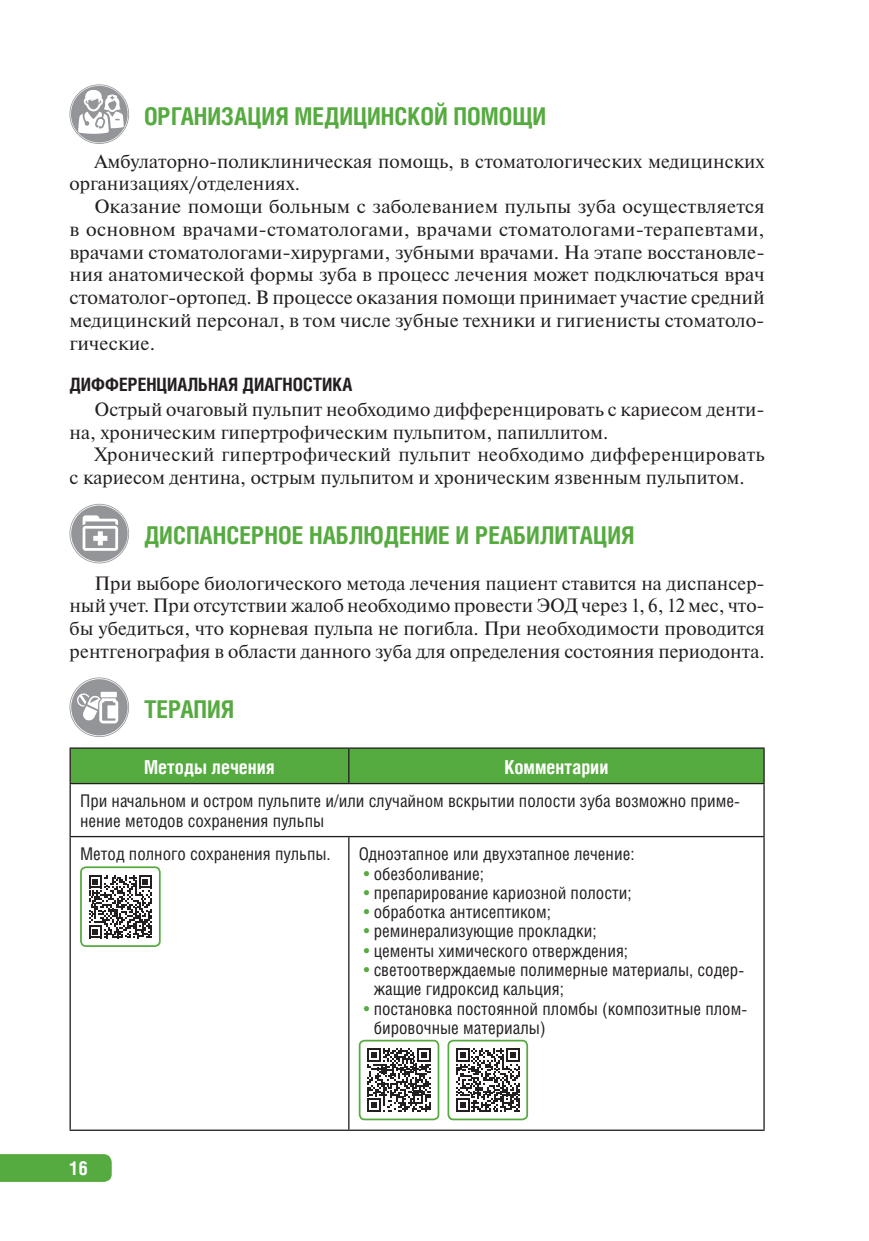
<style>
.page{position:relative;width:869px;height:1241px;background:#fff}
.page>*{position:absolute;margin:0;border:0;box-sizing:border-box;transform-origin:0 0}
.t1{font:700 24.5px "Helios Cond";color:#56ab40}
.t2{font:19.25px/22.8px "Newton";color:#231f20}
.t3{font:700 19.25px "Helios Cond";color:#fff}
.t4{font:700 18.38px "Helios Cond";color:#231f20}
.t5{font:17.5px/19.2px "Helios Cond";color:#231f20}
.s1{font-size:21px;color:#56ab40}
</style>
<div class="page">
<div style="left:0;top:1154px;width:112px;height:27px;background:#56ab40"></div>
<svg style="left:69px;top:84px;width:60px;height:60px"></svg>
<svg style="left:69px;top:503px;width:60px;height:60px"></svg>
<svg style="left:69px;top:677px;width:60px;height:60px"></svg>
<div style="left:71px;top:748px;width:692px;height:34px;background:#56ab40"></div>
<hr style="left:348px;top:748px;width:1px;height:34px;background:#231f20">
<hr style="left:69px;top:835px;width:695px;height:2px;background:#231f20">
<hr style="left:348px;top:837px;width:1px;height:292px;background:#231f20">
<hr style="left:69px;top:784px;width:2px;height:51px;background:#231f20">
<hr style="left:763px;top:784px;width:1px;height:51px;background:#231f20">
<hr style="left:69px;top:837px;width:2px;height:292px;background:#231f20">
<hr style="left:763px;top:837px;width:1px;height:292px;background:#231f20">
<hr style="left:69px;top:747px;width:279px;height:1px;background:#231f20">
<hr style="left:69px;top:748px;width:2px;height:34px;background:#231f20">
<hr style="left:348px;top:747px;width:416px;height:1px;background:#231f20">
<hr style="left:763px;top:748px;width:1px;height:34px;background:#231f20">
<hr style="left:69px;top:782px;width:695px;height:2px;background:#231f20">
<hr style="left:69px;top:1129px;width:695px;height:1px;background:#231f20">
<svg style="left:89px;top:875px;width:63px;height:63px"></svg>
<div style="left:80px;top:866px;width:81px;height:80px;border:2px solid #56ab40;border-radius:5px"></div>
<svg style="left:367px;top:1048px;width:63px;height:63px"></svg>
<div style="left:358px;top:1039px;width:81px;height:81px;border:2px solid #56ab40;border-radius:5px"></div>
<svg style="left:456px;top:1048px;width:63px;height:63px"></svg>
<div style="left:447px;top:1039px;width:81px;height:81px;border:2px solid #56ab40;border-radius:5px"></div>
<p class="t1" style="left:144px;top:107px;width:403px">ОРГАНИЗАЦИЯ МЕДИЦИНСКОЙ ПОМОЩИ</p>
<p class="t2" style="left:69px;top:151px;width:696px;text-indent:25px">Амбулаторно-поликлиническая помощь, в стоматологических медицинских организациях/отделениях.</p>
<p class="t2" style="left:69px;top:196px;width:696px;text-align:justify;text-indent:25px">Оказание помощи больным с заболеванием пульпы зуба осуществляется в основном врачами-стоматологами, врачами стоматологами-терапевтами, врачами стоматологами-хирургами, зубными врачами. На этапе восстановле&shy;ния анатомической формы зуба в процесс лечения может подключаться врач стоматолог-ортопед. В процессе оказания помощи принимает участие средний медицинский персонал, в том числе зубные техники и гигиенисты стоматоло&shy;гические.</p>
<p class="t4" style="left:69px;top:377px;width:284px">ДИФФЕРЕНЦИАЛЬНАЯ ДИАГНОСТИКА</p>
<p class="t2" style="left:69px;top:399px;width:696px;text-indent:25px">Острый очаговый пульпит необходимо дифференцировать с кариесом денти&shy;на, хроническим гипертрофическим пульпитом, папиллитом.</p>
<p class="t2" style="left:69px;top:444px;width:696px;text-indent:25px">Хронический гипертрофический пульпит необходимо дифференцировать с кариесом дентина, острым пульпитом и хроническим язвенным пульпитом.</p>
<p class="t1" style="left:144px;top:527px;width:491px">ДИСПАНСЕРНОЕ НАБЛЮДЕНИЕ И РЕАБИЛИТАЦИЯ</p>
<p class="t2" style="left:69px;top:573px;width:696px;text-align:justify;text-indent:25px">При выборе биологического метода лечения пациент ставится на диспансер&shy;ный учет. При отсутствии жалоб необходимо провести ЭОД через 1, 6, 12 мес, что&shy;бы убедиться, что корневая пульпа не погибла. При необходимости проводится рентгенография в области данного зуба для определения состояния периодонта.</p>
<p class="t1" style="left:144px;top:700px;width:92px">ТЕРАПИЯ</p>
<p class="t3" style="left:144px;top:759px;width:132px">Методы лечения</p>
<p class="t3" style="left:504px;top:759px;width:105px">Комментарии</p>
<p class="t5" style="left:80px;top:793px;width:661px">При начальном и остром пульпите и/или случайном вскрытии полости зуба возможно приме&shy;нение методов сохранения пульпы</p>
<p class="t5" style="left:80px;top:845px;width:252px">Метод полного сохранения пульпы.</p>
<p class="t5" style="left:358px;top:845px;width:277px">Одноэтапное или двухэтапное лечение:</p>
<p class="t5" style="left:363px;top:865px;width:122px"><span class="s1">•</span> обезболивание;</p>
<p class="t5" style="left:363px;top:884px;width:269px"><span class="s1">•</span> препарирование кариозной полости;</p>
<p class="t5" style="left:363px;top:903px;width:188px"><span class="s1">•</span> обработка антисептиком;</p>
<p class="t5" style="left:363px;top:922px;width:234px"><span class="s1">•</span> реминерализующие прокладки;</p>
<p class="t5" style="left:363px;top:942px;width:266px"><span class="s1">•</span> цементы химического отверждения;</p>
<p class="t5" style="left:373px;top:961px;width:372px;text-indent:-10px"><span class="s1">•</span> светоотверждаемые полимерные материалы, содер&shy;жащие гидроксид кальция;</p>
<p class="t5" style="left:373px;top:999px;width:375px;text-indent:-10px"><span class="s1">•</span> постановка постоянной пломбы (композитные плом&shy;бировочные материалы)</p>
<p class="t3" style="left:69px;top:1160px;width:20px">16</p>
</div>
